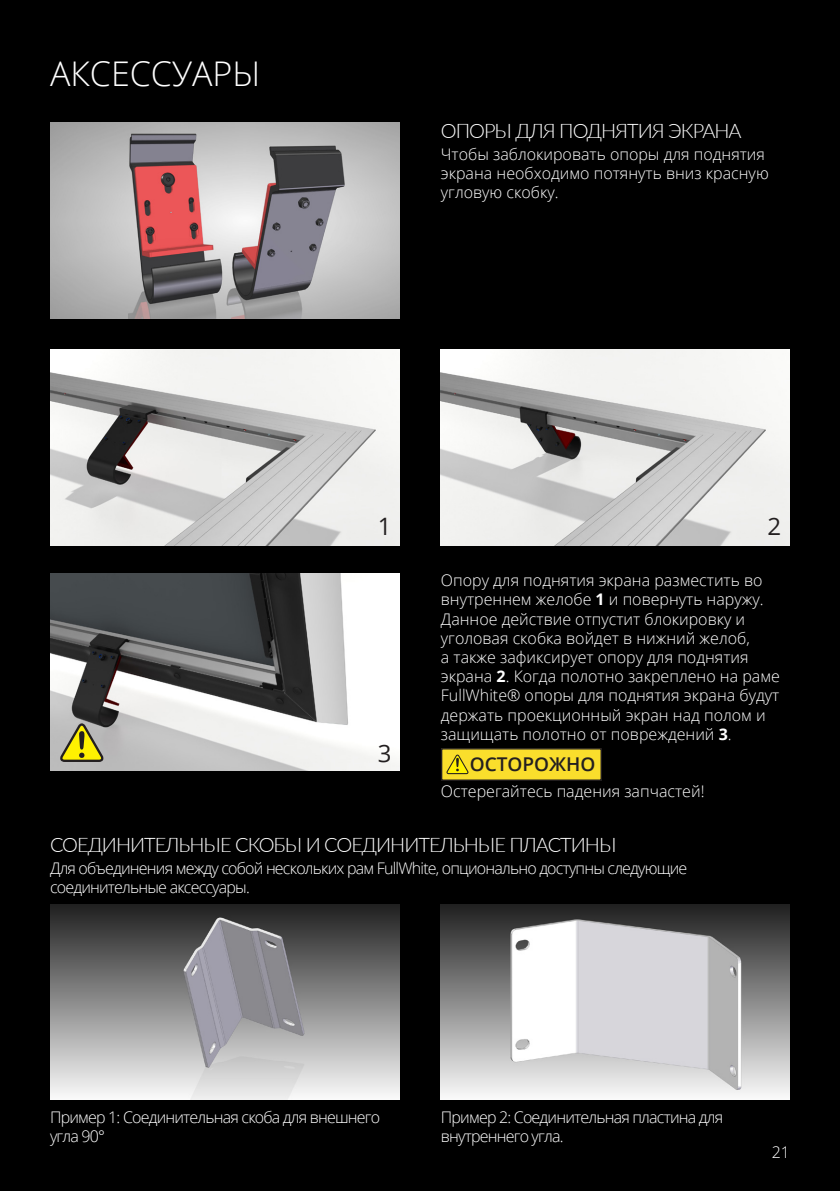
<style>
.page{position:relative;width:840px;height:1191px;background:#fff}
.page>*{position:absolute;margin:0;border:0;box-sizing:border-box;transform-origin:0 0}
.Eurostile_Neu{font:300 34px "Open Sans";color:#fff}
.t1{font:24px "Open Sans";color:#231f20}
.Eurostile_Neu-2{font:300 20px "Lato";letter-spacing:-.05em;color:#fff}
.t2{font:600 19px "Open Sans";color:#231f20}
.Allgemeines_Text{font:300 16px/19.2px "Open Sans";color:#fff}
.Allgemeines_Text-2{font:300 16px "Open Sans";letter-spacing:-.05em;color:#fff}
.s1{font-weight:700}
</style>
<div class="page">
<div style="left:0;top:0;width:839px;height:1191px;background:#000"></div>
<img style="left:50px;top:349px;width:349px;height:196px">
<img style="left:440px;top:349px;width:349px;height:196px">
<img style="left:50px;top:122px;width:349px;height:196px">
<img style="left:50px;top:574px;width:349px;height:196px">
<img style="left:50px;top:904px;width:349px;height:195px">
<img style="left:440px;top:904px;width:349px;height:195px">
<svg style="left:60px;top:723px;width:43px;height:39px"></svg>
<div style="left:441px;top:749px;width:160px;height:31px;background:#fade2c"></div>
<div style="left:440px;top:748px;width:161px;height:33px;border:1px solid #231f20"></div>
<svg style="left:446px;top:754px;width:22px;height:20px"></svg>
<p class="Eurostile_Neu" style="left:50px;top:50px;width:211px">АКСЕССУАРЫ</p>
<p class="Eurostile_Neu-2" style="left:440px;top:117px;width:302px">ОПОРЫ ДЛЯ ПОДНЯТИЯ ЭКРАНА</p>
<p class="Allgemeines_Text" style="left:440px;top:144px;width:325px">Чтобы заблокировать опоры для поднятия</p>
<p class="Allgemeines_Text" style="left:440px;top:163px;width:329px">экрана необходимо потянуть вниз красную</p>
<p class="Allgemeines_Text" style="left:440px;top:183px;width:119px">угловую скобку.</p>
<p class="t1" style="left:377px;top:510px;width:15px">1</p>
<p class="t1" style="left:766px;top:510px;width:15px">2</p>
<p class="t1" style="left:377px;top:737px;width:15px">3</p>
<p class="Allgemeines_Text" style="left:440px;top:570px;width:323px">Опору для поднятия экрана разместить во</p>
<p class="Allgemeines_Text" style="left:440px;top:589px;width:324px">внутреннем желобе <span class="s1">1</span> и повернуть наружу.</p>
<p class="Allgemeines_Text" style="left:440px;top:609px;width:305px">Данное действие отпустит блокировку и</p>
<p class="Allgemeines_Text" style="left:440px;top:628px;width:310px">уголовая скобка войдет в нижний желоб,</p>
<p class="Allgemeines_Text" style="left:440px;top:647px;width:309px">а также зафиксирует опору для поднятия</p>
<p class="Allgemeines_Text" style="left:440px;top:666px;width:340px">экрана <span class="s1">2</span>. Когда полотно закреплено на раме<br>FullWhite® опоры для поднятия экрана будут</p>
<p class="Allgemeines_Text" style="left:440px;top:705px;width:326px">держать проекционный экран над полом и</p>
<p class="Allgemeines_Text" style="left:440px;top:724px;width:292px">защищать полотно от повреждений <span class="s1">3</span>.</p>
<p class="t2" style="left:469px;top:751px;width:127px">ОСТОРОЖНО</p>
<p class="Allgemeines_Text" style="left:440px;top:781px;width:265px">Остерегайтесь падения запчастей!</p>
<p class="Eurostile_Neu-2" style="left:50px;top:830px;width:567px">СОЕДИНИТЕЛЬНЫЕ СКОБЫ И СОЕДИНИТЕЛЬНЫЕ ПЛАСТИНЫ</p>
<p class="Allgemeines_Text-2" style="left:50px;top:857px;width:638px">Для объединения между собой нескольких рам FullWhite, опционально доступны следующие</p>
<p class="Allgemeines_Text-2" style="left:50px;top:876px;width:201px">соединительные аксессуары.</p>
<p class="Allgemeines_Text-2" style="left:50px;top:1105px;width:331px">Пример 1: Соединительная скоба для внешнего</p>
<p class="Allgemeines_Text" style="left:50px;top:1126px;width:56px">угла 90°</p>
<p class="Allgemeines_Text-2" style="left:440px;top:1105px;width:284px">Пример 2: Соединительная пластина для</p>
<p class="Allgemeines_Text-2" style="left:440px;top:1125px;width:124px">внутреннего угла.</p>
<p class="Allgemeines_Text" style="left:771px;top:1142px;width:20px">21</p>
</div>
